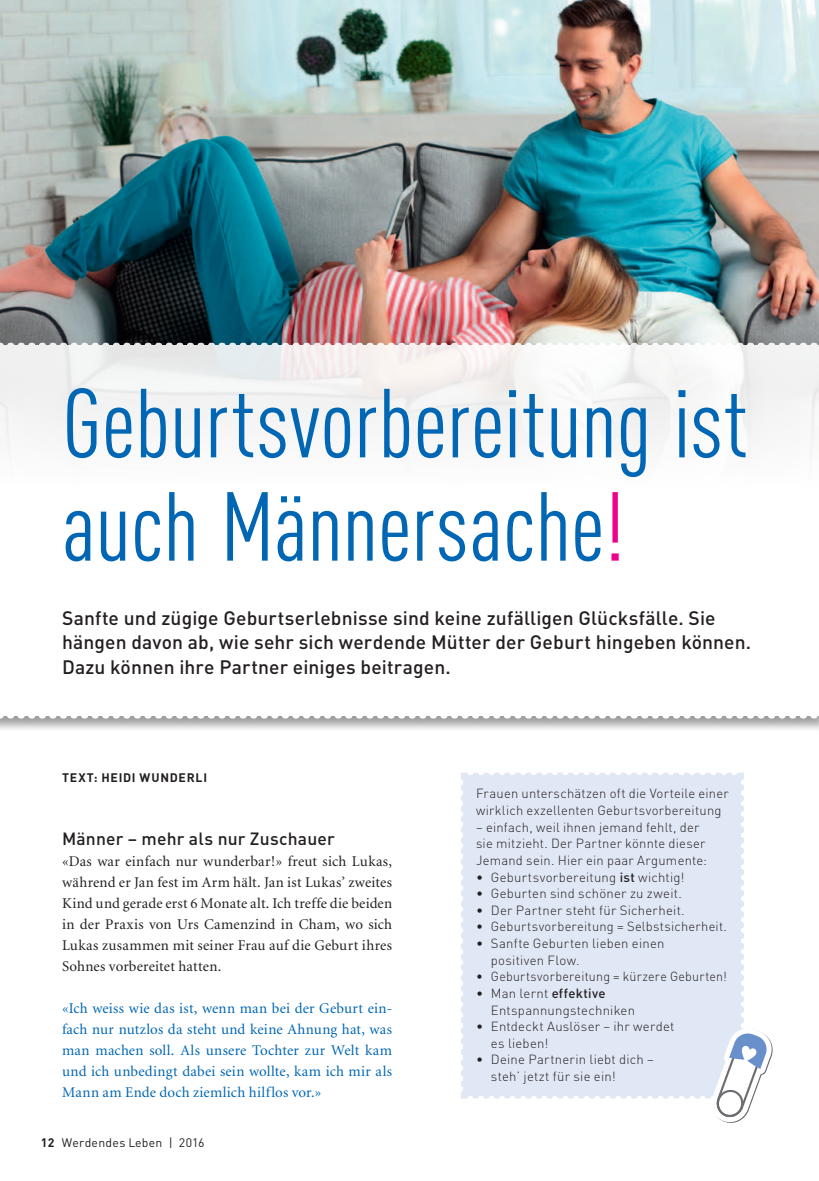
<style>
.page{position:relative;width:819px;height:1181px;background:#fff}
.page>*{position:absolute;margin:0;border:0;box-sizing:border-box;transform-origin:0 0}
.t1{font:96.25px/103.2px "DIN Cond";letter-spacing:-.005em;color:#0166b3}
.t2{font:500 19.25px/24.5px "DIN";letter-spacing:.005em;color:#231f20}
.t3{font:500 17.5px "DIN";letter-spacing:.01em;color:#231f20}
.t4{font:14.88px/21px "Minion";letter-spacing:.01em;color:#231f20;text-align:justify}
.t5{font:14.88px/21px "Minion";letter-spacing:.015em;color:#0166b3;text-align:justify}
.t6{font:300 13.12px/16.6px "DIN";letter-spacing:.015em;color:#231f20}
.t7{font:300 13.12px "DIN";letter-spacing:.015em;color:#231f20;scale:.95 1}
.t8{font:12.25px "DIN";letter-spacing:.02em;color:#231f20}
.t9{font:700 12.25px "DIN";letter-spacing:.065em;color:#231f20}
.s1{color:#ed028c}
.s2{font-weight:700}
.s3{font-weight:500}
</style>
<div class="page">
<img style="left:0;top:0;width:819px;height:340px">
<div style="left:0;top:341px;width:819px;height:392px;background:#231f20;opacity:.5"></div>
<svg style="left:0;top:340px;width:819px;height:381px"></svg>
<svg style="left:461px;top:772px;width:312px;height:351px"></svg>
<h1 class="t1" style="left:62px;top:371px;width:687px">Geburtsvorbereitung ist auch Männersache<span class="s1">!</span></h1>
<h2 class="t2" style="left:62px;top:605px;width:690px">Sanfte und zügige Geburtserlebnisse sind keine zufälligen Glücksfälle. Sie hängen davon ab, wie sehr sich werdende Mütter der Geburt hingeben können.<br>Dazu können ihre Partner einiges beitragen.</h2>
<p class="t9" style="left:62px;top:769px;width:147px">TEXT: HEIDI WUNDERLI</p>
<h3 class="t3" style="left:62px;top:827px;width:274px">Männer – mehr als nur Zuschauer</h3>
<p class="t4" style="left:62px;top:851px;width:331px">«Das war einfach nur wunderbar!» freut sich Lukas, während er Jan fest im Arm hält. Jan ist Lukas’ zweites Kind und gerade erst 6 Monate alt. Ich treffe die beiden in der Praxis von Urs Camenzind in Cham, wo sich Lukas zusammen mit seiner Frau auf die Geburt ihres Sohnes vorbereitet hatten.</p>
<p class="t5" style="left:62px;top:998px;width:331px">«Ich weiss wie das ist, wenn man bei der Geburt ein&shy;fach nur nutzlos da steht und keine Ahnung hat, was man machen soll. Als unsere Tochter zur Welt kam und ich unbedingt dabei sein wollte, kam ich mir als Mann am Ende doch ziemlich hilflos vor.»</p>
<p class="t8" style="left:41px;top:1134px;width:165px"><span class="s2">12</span> Werdendes Leben | 2016</p>
<p class="t6" style="left:476px;top:785px;width:254px">Frauen unterschätzen oft die Vorteile einer wirklich exzellenten Geburtsvorbereitung</p>
<p class="t6" style="left:476px;top:818px;width:232px">– einfach, weil ihnen jemand fehlt, der sie mitzieht. Der Partner könnte dieser<br>Jemand sein. Hier ein paar Argumente:</p>
<p class="t6" style="left:476px;top:868px;width:210px">• Geburtsvorbereitung <span class="s3">ist</span> wichtig!</p>
<p class="t6" style="left:476px;top:885px;width:207px">• Geburten sind schöner zu zweit.</p>
<p class="t6" style="left:476px;top:901px;width:210px">• Der Partner steht für Sicherheit.</p>
<p class="t6" style="left:476px;top:918px;width:252px">• Geburtsvorbereitung = Selbstsicherheit.</p>
<p class="t6" style="left:491px;top:935px;width:175px;text-indent:-15px">• Sanfte Geburten lieben einen positiven Flow.</p>
<p class="t7" style="left:476px;top:968px;width:265px">• Geburtsvorbereitung = kürzere Geburten!</p>
<p class="t6" style="left:491px;top:984px;width:146px;text-indent:-15px">• Man lernt <span class="s3">effektive<br></span>Entspannungstechniken</p>
<p class="t6" style="left:491px;top:1018px;width:185px;text-indent:-15px">• Entdeckt Auslöser – ihr werdet es lieben!</p>
<p class="t6" style="left:491px;top:1051px;width:165px;text-indent:-15px">• Deine Partnerin liebt dich – steh’ jetzt für sie ein!</p>
</div>
